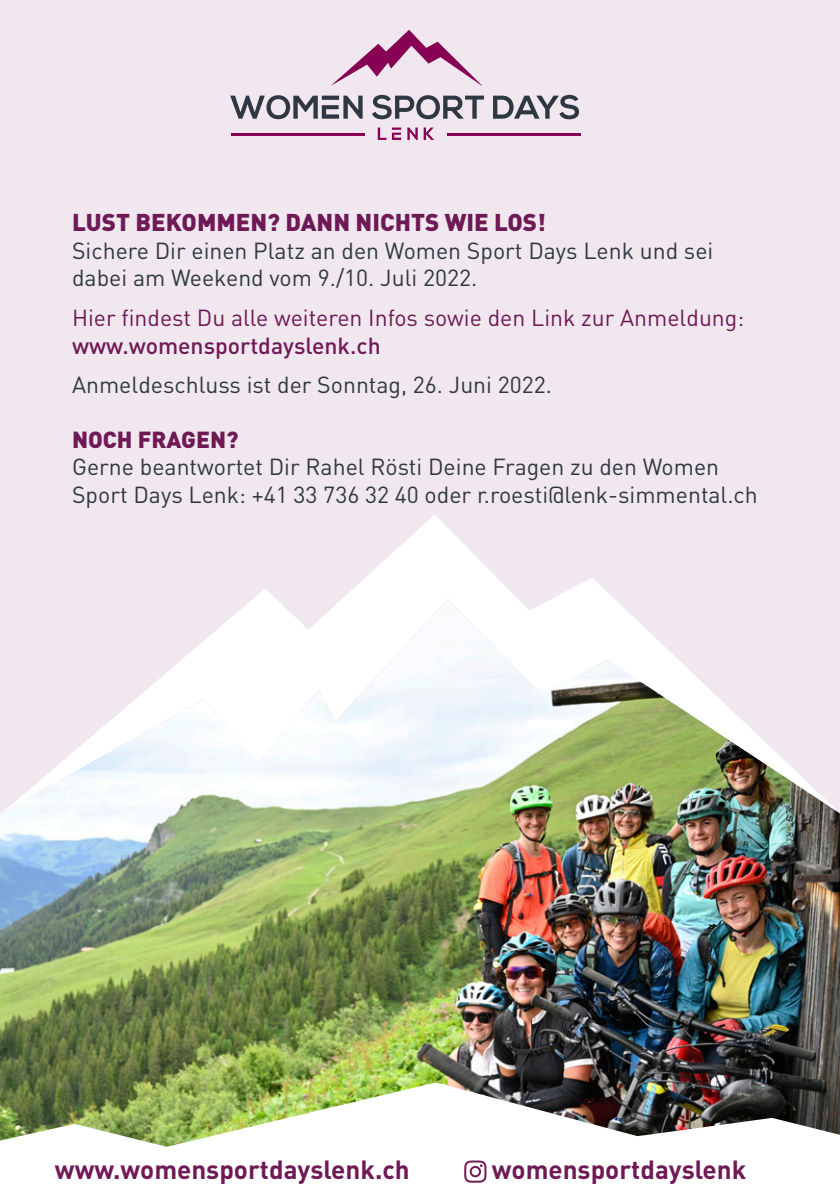
<style>
.page{position:relative;width:840px;height:1191px;background:#fff}
.page>*{position:absolute;margin:0;border:0;box-sizing:border-box;transform-origin:0 0}
.t1{font:700 26px "DIN";color:#6f1956}
.t2{font:900 24px "DIN";color:#6f1956}
.t3{font:23px/27.6px "DIN";color:#2f3842}
.t4{font:23px "DIN";color:#6f1956}
.t5{font:500 23px "DIN";color:#6f1956}
.t6{font:900 23px "DIN";color:#6f1956}
</style>
<div class="page">
<div style="left:0;top:0;width:839px;height:1191px;background:#f0e8ee"></div>
<svg style="left:230px;top:95px;width:132px;height:24px"></svg>
<svg style="left:372px;top:95px;width:111px;height:24px"></svg>
<svg style="left:493px;top:95px;width:85px;height:24px"></svg>
<svg style="left:377px;top:127px;width:24px;height:13px"></svg>
<svg style="left:407px;top:127px;width:10px;height:13px"></svg>
<svg style="left:423px;top:127px;width:11px;height:13px"></svg>
<svg style="left:331px;top:30px;width:151px;height:56px"></svg>
<hr style="left:231px;top:133px;width:134px;height:2px;background:#870054">
<hr style="left:446px;top:133px;width:134px;height:2px;background:#870054">
<svg style="left:254px;top:515px;width:360px;height:84px"></svg>
<img style="left:0;top:599px;width:839px;height:483px">
<img style="left:0;top:1082px;width:839px;height:109px">
<div style="left:383px;top:1109px;width:147px;height:50px;background:#fff"></div>
<svg style="left:464px;top:1160px;width:22px;height:22px"></svg>
<p class="t2" style="left:72px;top:206px;width:475px">LUST BEKOMMEN? DANN NICHTS WIE LOS!</p>
<p class="t3" style="left:72px;top:236px;width:642px">Sichere Dir einen Platz an den Women Sport Days Lenk und sei dabei am Weekend vom 9./10. Juli 2022.</p>
<p class="t4" style="left:72px;top:303px;width:673px">Hier findest Du alle weiteren Infos sowie den Link zur Anmeldung:</p>
<p class="t5" style="left:72px;top:330px;width:310px">www.womensportdayslenk.ch</p>
<p class="t3" style="left:72px;top:370px;width:481px">Anmeldeschluss ist der Sonntag, 26. Juni 2022.</p>
<p class="t6" style="left:72px;top:424px;width:168px">NOCH FRAGEN?</p>
<p class="t3" style="left:72px;top:453px;width:687px">Gerne beantwortet Dir Rahel Rösti Deine Fragen zu den Women<br>Sport Days Lenk: +41 33 736 32 40 oder r.roesti@lenk-simmental.ch</p>
<p class="t1" style="left:55px;top:1152px;width:356px">www.womensportdayslenk.ch</p>
<p class="t1" style="left:491px;top:1152px;width:256px">womensportdayslenk</p>
</div>
